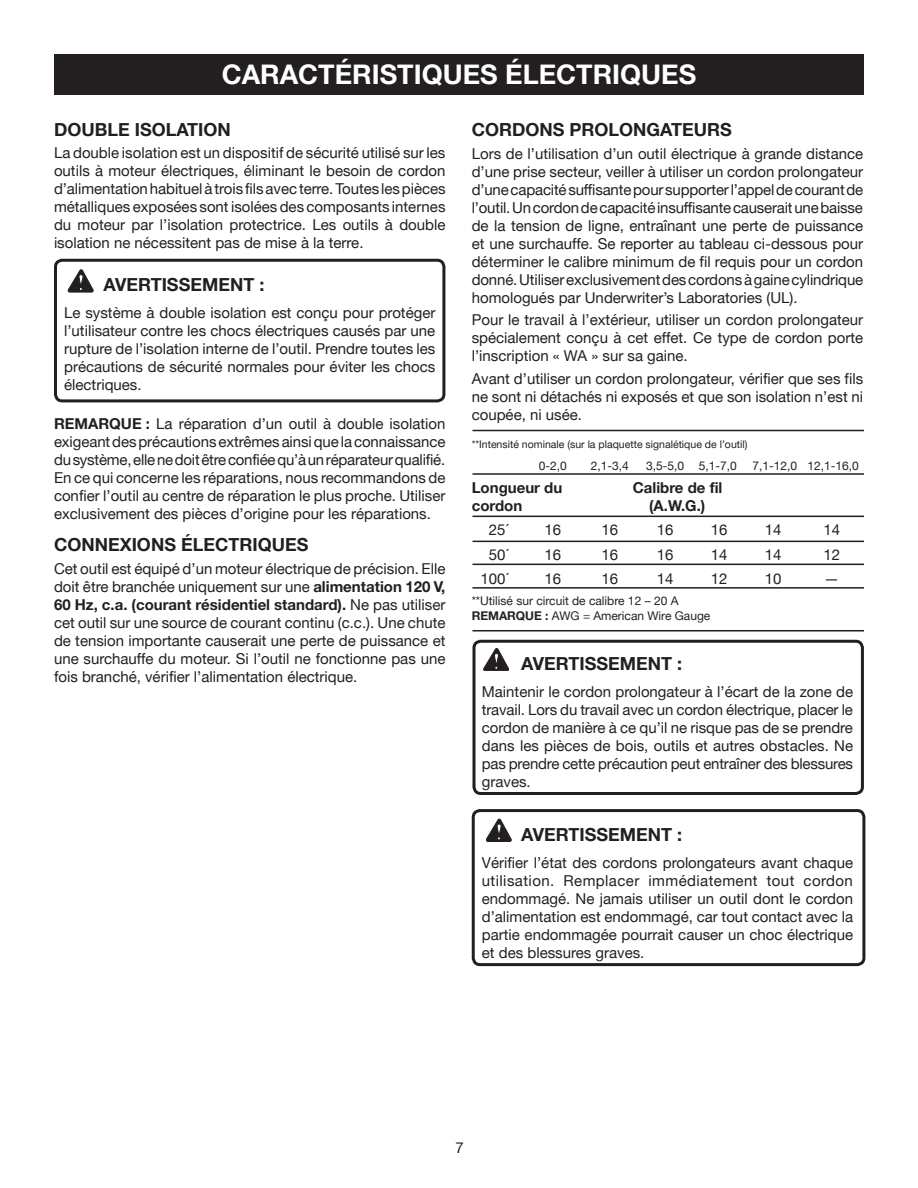
<style>
.page{position:relative;width:918px;height:1188px;background:#fff}
.page>*{position:absolute;margin:0;border:0;box-sizing:border-box;transform-origin:0 0}
.t1{font:700 27px "Helvetica Neue";color:#fff}
.t2{font:700 18px "Helvetica Neue";color:#231f20}
.t3{font:15px/18px "Helvetica Neue";color:#231f20;text-align:justify}
.t4{font:700 15px "Helvetica Neue";color:#231f20}
.t5{font:12px/14.4px "Helvetica Neue";color:#231f20}
.t6{font:10.5px "Helvetica Neue";color:#231f20}
.s1{font-weight:700}
</style>
<div class="page">
<div style="left:54px;top:54px;width:810px;height:40px;background:#231f20"></div>
<svg style="left:471px;top:809px;width:395px;height:156px"></svg>
<svg style="left:472px;top:639px;width:392px;height:155px"></svg>
<hr style="left:472px;top:516px;width:392px;height:1px;background:#231f20">
<hr style="left:472px;top:541px;width:392px;height:1px;background:#231f20">
<hr style="left:472px;top:564px;width:392px;height:1px;background:#231f20">
<hr style="left:472px;top:587px;width:392px;height:2px;background:#231f20">
<svg style="left:54px;top:258px;width:392px;height:143px"></svg>
<svg style="left:68px;top:270px;width:25px;height:22px"></svg>
<svg style="left:484px;top:648px;width:25px;height:23px"></svg>
<svg style="left:486px;top:819px;width:25px;height:23px"></svg>
<hr style="left:472px;top:430px;width:392px;height:1px;background:#231f20">
<hr style="left:472px;top:473px;width:392px;height:2px;background:#231f20">
<hr style="left:472px;top:630px;width:392px;height:2px;background:#231f20">
<h1 class="t1" style="left:222px;top:58px;width:476px">CARACTÉRISTIQUES ÉLECTRIQUES</h1>
<p class="t2" style="left:54px;top:118px;width:178px">DOUBLE ISOLATION</p>
<p class="t3" style="left:54px;top:144px;width:393px">La double isolation est un dispositif de sécurité utilisé sur les outils à moteur électriques, éliminant le besoin de cordon d’alimentation habituel à trois fils avec terre. Toutes les pièces métalliques exposées sont isolées des composants internes du moteur par l’isolation protectrice. Les outils à double isolation ne nécessitent pas de mise à la terre.</p>
<p class="t2" style="left:104px;top:274px;width:162px">AVERTISSEMENT :</p>
<p class="t3" style="left:64px;top:304px;width:373px">Le système à double isolation est conçu pour protéger l’utilisateur contre les chocs électriques causés par une rupture de l’isolation interne de l’outil. Prendre toutes les précautions de sécurité normales pour éviter les chocs électriques.</p>
<p class="t3" style="left:54px;top:415px;width:393px"><span class="s1">REMARQUE :</span> La réparation d’un outil à double isolation exigeant des précautions extrêmes ainsi que la connaissance du système, elle ne doit être confiée qu’à un réparateur qualifié.<br>En ce qui concerne les réparations, nous recommandons de confier l’outil au centre de réparation le plus proche. Utiliser exclusivement des pièces d’origine pour les réparations.</p>
<p class="t2" style="left:54px;top:534px;width:256px">CONNEXIONS ÉLECTRIQUES</p>
<p class="t3" style="left:54px;top:559px;width:393px">Cet outil est équipé d’un moteur électrique de précision. Elle doit être branchée uniquement sur une <span class="s1">alimentation 120 V, 60 Hz, c.a. (courant résidentiel standard).</span> Ne pas utiliser cet outil sur une source de courant continu (c.c.). Une chute de tension importante causerait une perte de puissance et une surchauffe du moteur. Si l’outil ne fonctionne pas une fois branché, vérifier l’alimentation électrique.</p>
<p class="t2" style="left:472px;top:119px;width:262px">CORDONS PROLONGATEURS</p>
<p class="t3" style="left:472px;top:144px;width:393px">Lors de l’utilisation d’un outil électrique à grande distance d’une prise secteur, veiller à utiliser un cordon prolongateur d’une capacité suffisante pour supporter l’appel de courant de l’outil. Un cordon de capacité insuffisante causerait une baisse de la tension de ligne, entraînant une perte de puissance et une surchauffe. Se reporter au tableau ci-dessous pour déterminer le calibre minimum de fil requis pour un cordon donné. Utiliser exclusivement des cordons à gaine cylindrique homologués par Underwriter’s Laboratories (UL).</p>
<p class="t3" style="left:472px;top:311px;width:393px">Pour le travail à l’extérieur, utiliser un cordon prolongateur spécialement conçu à cet effet. Ce type de cordon porte l’inscription « WA » sur sa gaine.</p>
<p class="t3" style="left:472px;top:369px;width:393px">Avant d’utiliser un cordon prolongateur, vérifier que ses fils ne sont ni détachés ni exposés et que son isolation n’est ni coupée, ni usée.</p>
<p class="t6" style="left:472px;top:438px;width:277px">**Intensité nominale (sur la plaquette signalétique de l’outil)</p>
<p class="t5" style="left:539px;top:459px;width:30px">0-2,0</p>
<p class="t5" style="left:591px;top:459px;width:40px">2,1-3,4</p>
<p class="t5" style="left:646px;top:459px;width:92px">3,5-5,0 5,1-7,0</p>
<p class="t5" style="left:752px;top:459px;width:108px">7,1-12,0 12,1-16,0</p>
<p class="t4" style="left:472px;top:478px;width:92px">Longueur du</p>
<p class="t4" style="left:633px;top:478px;width:91px">Calibre de fil</p>
<p class="t4" style="left:472px;top:496px;width:52px">cordon</p>
<p class="t4" style="left:649px;top:496px;width:58px">(A.W.G.)</p>
<p class="t3" style="left:489px;top:521px;width:22px">25´</p>
<p class="t3" style="left:544px;top:521px;width:18px">16</p>
<p class="t3" style="left:601px;top:521px;width:18px">16</p>
<p class="t3" style="left:657px;top:521px;width:18px">16</p>
<p class="t3" style="left:711px;top:521px;width:18px">16</p>
<p class="t3" style="left:765px;top:521px;width:18px">14</p>
<p class="t3" style="left:823px;top:521px;width:18px">14</p>
<p class="t3" style="left:489px;top:545px;width:22px">50´</p>
<p class="t3" style="left:544px;top:545px;width:18px">16</p>
<p class="t3" style="left:601px;top:545px;width:18px">16</p>
<p class="t3" style="left:657px;top:545px;width:18px">16</p>
<p class="t3" style="left:711px;top:545px;width:18px">14</p>
<p class="t3" style="left:765px;top:545px;width:18px">14</p>
<p class="t3" style="left:823px;top:545px;width:18px">12</p>
<p class="t3" style="left:481px;top:569px;width:30px">100´</p>
<p class="t3" style="left:544px;top:569px;width:18px">16</p>
<p class="t3" style="left:601px;top:569px;width:18px">16</p>
<p class="t3" style="left:657px;top:569px;width:18px">14</p>
<p class="t3" style="left:711px;top:569px;width:18px">12</p>
<p class="t3" style="left:765px;top:569px;width:18px">10</p>
<p class="t3" style="left:824px;top:569px;width:16px">—</p>
<p class="t5" style="left:472px;top:594px;width:240px">**Utilisé sur circuit de calibre 12 – 20 A<br><span class="s1">REMARQUE :</span> AWG = American Wire Gauge</p>
<p class="t2" style="left:521px;top:653px;width:162px">AVERTISSEMENT :</p>
<p class="t3" style="left:482px;top:682px;width:373px">Maintenir le cordon prolongateur à l’écart de la zone de travail. Lors du travail avec un cordon électrique, placer le cordon de manière à ce qu’il ne risque pas de se prendre dans les pièces de bois, outils et autres obstacles. Ne pas prendre cette précaution peut entraîner des blessures graves.</p>
<p class="t2" style="left:521px;top:823px;width:162px">AVERTISSEMENT :</p>
<p class="t3" style="left:482px;top:853px;width:373px">Vérifier l’état des cordons prolongateurs avant chaque utilisation. Remplacer immédiatement tout cordon endommagé. Ne jamais utiliser un outil dont le cordon d’alimentation est endommagé, car tout contact avec la partie endommagée pourrait causer un choc électrique et des blessures graves.</p>
<p class="t3" style="left:456px;top:1139px;width:10px">7</p>
</div>
